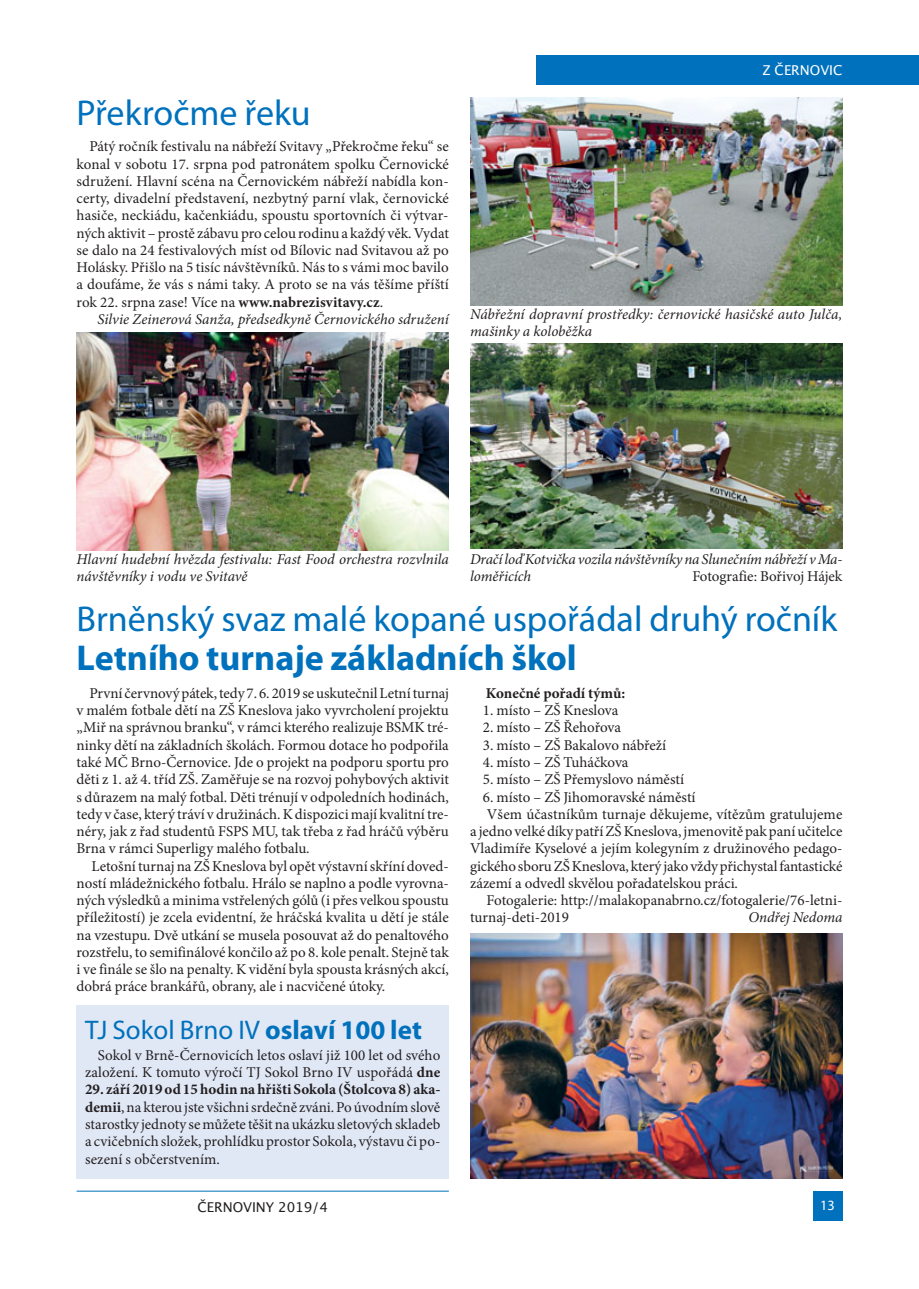
<style>
.page{position:relative;width:919px;height:1289px;background:#fff}
.page>*{position:absolute;margin:0;border:0;box-sizing:border-box;transform-origin:0 0}
.t1{font:36px "Myriad Pro";color:#0071bc}
.t2{font:700 36px "Myriad Pro";color:#0071bc}
.t3{font:27px "Myriad Pro";color:#0071bc}
.t4{font:15px/17.2px "Minion Pro";color:#231f20;text-align:justify}
.t5{font:italic 15px/17.2px "Minion Pro";letter-spacing:-.005em;color:#231f20}
.t6{font:700 15px "Minion Pro";color:#231f20}
.t7{font:14.25px "Myriad Pro";color:#fff}
.t8{font:13.5px "Lucida Grande";color:#231f20}
.t9{font:13.5px "Lucida Grande";color:#fff}
.s1{font-weight:700}
</style>
<div class="page">
<div style="left:536px;top:55px;width:382px;height:30px;background:#0071bc"></div>
<hr style="left:77px;top:1190px;width:372px;height:1px;background:#0071bc">
<div style="left:812px;top:1191px;width:30px;height:29px;background:#0071bc"></div>
<img style="left:470px;top:344px;width:372px;height:204px">
<img style="left:470px;top:98px;width:372px;height:207px">
<img style="left:77px;top:333px;width:372px;height:217px">
<img style="left:470px;top:933px;width:372px;height:245px">
<div style="left:77px;top:1004px;width:372px;height:174px;background:#e0e7f5"></div>
<h1 class="t1" style="left:77px;top:99px;width:236px">Překročme řeku</h1>
<p class="t4" style="left:77px;top:139px;width:374px;text-indent:13px">Pátý ročník festivalu na nábřeží Svitavy „Překročme řeku“ se konal v sobotu 17. srpna pod patronátem spolku Černovické sdružení. Hlavní scéna na Černovickém nábřeží nabídla kon&shy;certy, divadelní představení, nezbytný parní vlak, černovické hasiče, neckiádu, kačenkiádu, spoustu sportovních či výtvar&shy;ných aktivit – prostě zábavu pro celou rodinu a každý věk. Vydat se dalo na 24 festivalových míst od Bílovic nad Svitavou až po Holásky. Přišlo na 5 tisíc návštěvníků. Nás to s vámi moc bavilo a doufáme, že vás s námi taky. A proto se na vás těšíme příští rok 22. srpna zase! Více na <span class="s1">www.nabrezisvitavy.cz</span>.</p>
<p class="t5" style="left:97px;top:312px;width:353px">Silvie Zeinerová Sanža, předsedkyně Černovického sdružení</p>
<p class="t9" style="left:762px;top:63px;width:81px">Z ČERNOVIC</p>
<p class="t5" style="left:470px;top:306px;width:373px">Nábřežní dopravní prostředky: černovické hasičské auto Julča, mašinky a koloběžka</p>
<p class="t5" style="left:77px;top:552px;width:374px">Hlavní hudební hvězda festivalu: Fast Food orchestra rozvlnila návštěvníky i vodu ve Svitavě</p>
<p class="t5" style="left:470px;top:552px;width:374px">Dračí loď Kotvička vozila návštěvníky na Slunečním nábřeží v Ma&shy;loměřicích</p>
<p class="t4" style="left:692px;top:569px;width:151px">Fotografie: Bořivoj Hájek</p>
<h1 class="t1" style="left:77px;top:606px;width:762px">Brněnský svaz malé kopané uspořádal druhý ročník</h1>
<h1 class="t2" style="left:77px;top:645px;width:501px">Letního turnaje základních škol</h1>
<p class="t4" style="left:77px;top:686px;width:374px;text-indent:13px">První červnový pátek, tedy 7. 6. 2019 se uskutečnil Letní turnaj v malém fotbale dětí na ZŠ Kneslova jako vyvrcholení projektu „Miř na správnou branku“, v rámci kterého realizuje BSMK tré&shy;ninky dětí na základních školách. Formou dotace ho podpořila také MČ Brno-Černovice. Jde o projekt na podporu sportu pro děti z 1. až 4. tříd ZŠ. Zaměřuje se na rozvoj pohybových aktivit s důrazem na malý fotbal. Děti trénují v odpoledních hodinách, tedy v čase, který tráví v družinách. K dispozici mají kvalitní tre&shy;néry, jak z řad studentů FSPS MU, tak třeba z řad hráčů výběru Brna v rámci Superligy malého fotbalu.</p>
<p class="t4" style="left:77px;top:858px;width:374px;text-indent:15px">Letošní turnaj na ZŠ Kneslova byl opět výstavní skříní doved&shy;ností mládežnického fotbalu. Hrálo se naplno a podle vyrovna&shy;ných výsledků a minima vstřelených gólů (i přes velkou spoustu příležitostí) je zcela evidentní, že hráčská kvalita u dětí je stále na vzestupu. Dvě utkání se musela posouvat až do penaltového rozstřelu, to semifinálové končilo až po 8. kole penalt. Stejně tak i ve finále se šlo na penalty. K vidění byla spousta krásných akcí, dobrá práce brankářů, obrany, ale i nacvičené útoky.</p>
<p class="t6" style="left:486px;top:687px;width:141px">Konečné pořadí týmů:</p>
<p class="t4" style="left:483px;top:703px;width:137px">1. místo – ZŠ Kneslova</p>
<p class="t4" style="left:483px;top:720px;width:140px">2. místo – ZŠ Řehořova</p>
<p class="t4" style="left:483px;top:737px;width:185px">3. místo – ZŠ Bakalovo nábřeží</p>
<p class="t4" style="left:483px;top:755px;width:147px">4. místo – ZŠ Tuháčkova</p>
<p class="t4" style="left:483px;top:772px;width:203px">5. místo – ZŠ Přemyslovo náměstí</p>
<p class="t4" style="left:483px;top:789px;width:214px">6. místo – ZŠ Jihomoravské náměstí</p>
<p class="t4" style="left:487px;top:806px;width:357px">Všem účastníkům turnaje děkujeme, vítězům gratulujeme</p>
<p class="t4" style="left:470px;top:824px;width:374px">a jedno velké díky patří ZŠ Kneslova, jmenovitě pak paní učitelce</p>
<p class="t4" style="left:470px;top:841px;width:374px">Vladimíře Kyselové a jejím kolegyním z družinového pedago-</p>
<p class="t4" style="left:470px;top:858px;width:374px">gického sboru ZŠ Kneslova, který jako vždy přichystal fantastické</p>
<p class="t4" style="left:470px;top:875px;width:269px">zázemí a odvedl skvělou pořadatelskou práci.</p>
<p class="t4" style="left:486px;top:893px;width:357px">Fotogalerie: http://malakopanabrno.cz/fotogalerie/76-letni-</p>
<p class="t4" style="left:470px;top:910px;width:100px">turnaj-deti-2019</p>
<p class="t5" style="left:748px;top:910px;width:95px">Ondřej Nedoma</p>
<h2 class="t3" style="left:85px;top:1019px;width:338px">TJ Sokol Brno IV <span class="s1">oslaví 100 let</span></h2>
<p class="t4" style="left:85px;top:1047px;width:357px;text-align:right">Sokol v Brně-Černovicích letos oslaví již 100 let od svého založení. K tomuto výročí TJ Sokol Brno IV uspořádá <span class="s1">dne</span></p>
<p class="t4" style="left:85px;top:1082px;width:357px"><span class="s1">29. září 2019 od 15 hodin na hřišti Sokola (Štolcova 8) aka&shy;demii</span>, na kterou jste všichni srdečně zváni. Po úvodním slově starostky jednoty se můžete těšit na ukázku sletových skladeb a cvičebních složek, prohlídku prostor Sokola, výstavu či po&shy;sezení s občerstvením.</p>
<p class="t8" style="left:197px;top:1198px;width:132px">ČERNOVINY 2019/4</p>
<p class="t7" style="left:820px;top:1199px;width:16px">13</p>
</div>
